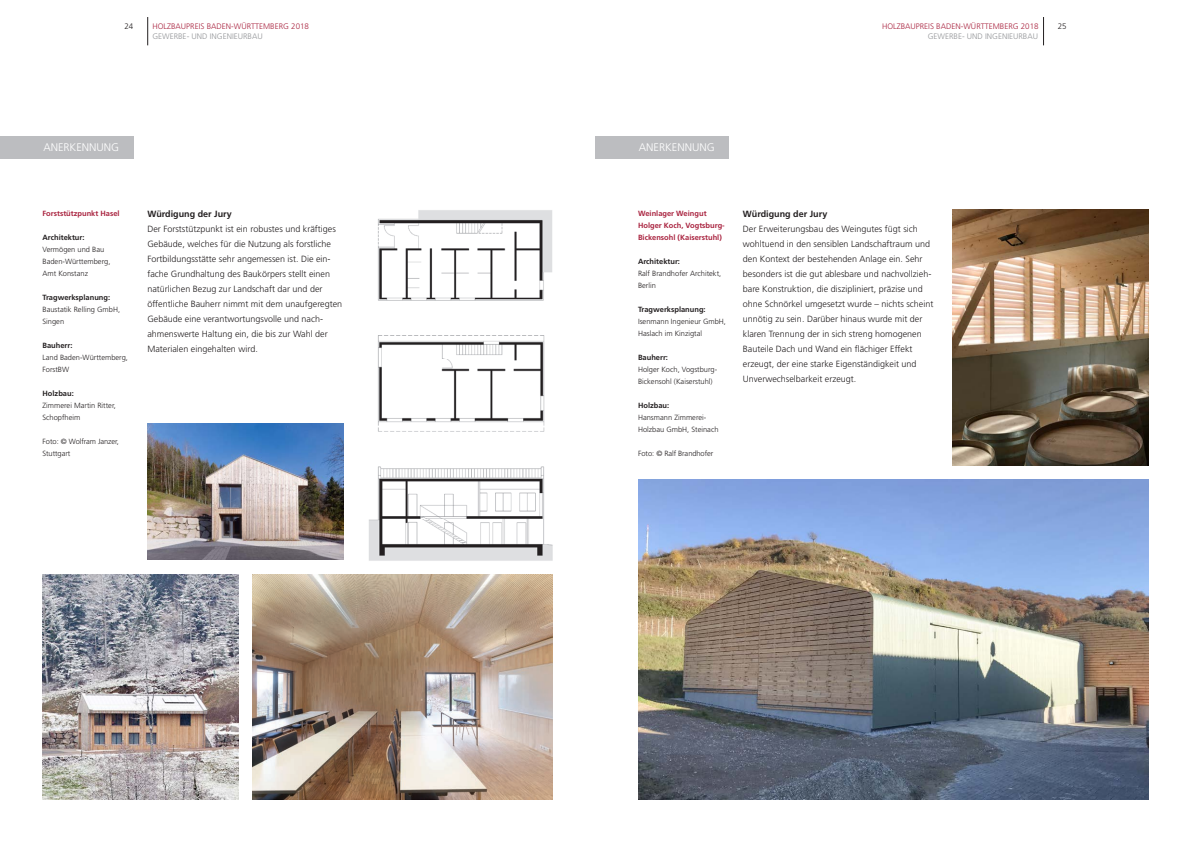
<style>
.page{position:relative;width:1191px;height:842px;background:#fff}
.page>*{position:absolute;margin:0;border:0;box-sizing:border-box;transform-origin:0 0}
.t1{font:300 11px "Frutiger";color:#fff}
.t2{font:300 9px/15px "Frutiger";color:#231f20}
.t3{font:700 9px "Frutiger";color:#231f20}
.t4{font:300 8px "Frutiger";color:#a9233f}
.t5{font:300 8px "Frutiger";color:#939598}
.t6{font:300 8px "Frutiger";color:#231f20}
.t7{font:300 7.5px/12px "Frutiger";color:#231f20}
.t8{font:700 7.5px "Frutiger";color:#231f20}
.t9{font:700 7.5px/12px "Frutiger";color:#a9233f}
</style>
<div class="page">
<svg style="left:147px;top:17px;width:1px;height:28px"></svg>
<svg style="left:1043px;top:17px;width:1px;height:28px"></svg>
<img style="left:378px;top:210px;width:174px;height:91px">
<img style="left:378px;top:335px;width:167px;height:97px">
<img style="left:369px;top:466px;width:184px;height:95px">
<img style="left:43px;top:574px;width:195px;height:225px">
<img style="left:252px;top:574px;width:301px;height:225px">
<img style="left:147px;top:424px;width:196px;height:136px">
<img style="left:952px;top:210px;width:196px;height:256px">
<img style="left:638px;top:479px;width:510px;height:320px">
<div style="left:0;top:136px;width:134px;height:23px;background:#bcbdc0"></div>
<div style="left:595px;top:136px;width:134px;height:23px;background:#bcbdc0"></div>
<p class="t6" style="left:124px;top:21px;width:10px">24</p>
<p class="t4" style="left:152px;top:21px;width:158px">HOLZBAUPREIS BADEN-WÜRTTEMBERG 2018</p>
<p class="t4" style="left:882px;top:21px;width:158px">HOLZBAUPREIS BADEN-WÜRTTEMBERG 2018</p>
<p class="t6" style="left:1057px;top:21px;width:10px">25</p>
<p class="t5" style="left:152px;top:32px;width:112px">GEWERBE- UND INGENIEURBAU</p>
<p class="t5" style="left:927px;top:32px;width:112px">GEWERBE- UND INGENIEURBAU</p>
<p class="t1" style="left:43px;top:141px;width:77px">ANERKENNUNG</p>
<p class="t1" style="left:639px;top:141px;width:77px">ANERKENNUNG</p>
<p class="t9" style="left:43px;top:207px;width:79px">Forststützpunkt Hasel</p>
<p class="t8" style="left:43px;top:233px;width:43px">Architektur:</p>
<p class="t7" style="left:43px;top:243px;width:69px">Vermögen und Bau<br>Baden-Württemberg,<br>Amt Konstanz</p>
<p class="t8" style="left:43px;top:293px;width:69px">Tragwerksplanung:</p>
<p class="t7" style="left:43px;top:303px;width:79px">Baustatik Relling GmbH,<br>Singen</p>
<p class="t8" style="left:43px;top:341px;width:32px">Bauherr:</p>
<p class="t7" style="left:43px;top:351px;width:87px">Land Baden-Württemberg,<br>ForstBW</p>
<p class="t8" style="left:43px;top:389px;width:33px">Holzbau:</p>
<p class="t7" style="left:43px;top:399px;width:75px">Zimmerei Martin Ritter,<br>Schopfheim</p>
<p class="t7" style="left:43px;top:435px;width:78px">Foto: © Wolfram Janzer,<br>Stuttgart</p>
<p class="t3" style="left:147px;top:208px;width:86px">Würdigung der Jury</p>
<p class="t2" style="left:147px;top:221px;width:196px">Der Forststützpunkt ist ein robustes und kräftiges Gebäude, welches für die Nutzung als forstliche Fortbildungsstätte sehr angemessen ist. Die ein&shy;fache Grundhaltung des Baukörpers stellt einen natürlichen Bezug zur Landschaft dar und der öffentliche Bauherr nimmt mit dem unaufgeregten Gebäude eine verantwortungsvolle und nach&shy;ahmenswerte Haltung ein, die bis zur Wahl der Materialen eingehalten wird.</p>
<p class="t9" style="left:638px;top:207px;width:88px">Weinlager Weingut<br>Holger Koch, Vogtsburg-<br>Bickensohl (Kaiserstuhl)</p>
<p class="t8" style="left:638px;top:257px;width:43px">Architektur:</p>
<p class="t7" style="left:638px;top:267px;width:85px">Ralf Brandhofer Architekt,<br>Berlin</p>
<p class="t8" style="left:638px;top:305px;width:69px">Tragwerksplanung:</p>
<p class="t7" style="left:638px;top:315px;width:89px">Isenmann Ingenieur GmbH,<br>Haslach im Kinzigtal</p>
<p class="t8" style="left:638px;top:353px;width:32px">Bauherr:</p>
<p class="t7" style="left:638px;top:363px;width:81px">Holger Koch, Vogstburg-<br>Bickensohl (Kaiserstuhl)</p>
<p class="t8" style="left:638px;top:401px;width:33px">Holzbau:</p>
<p class="t7" style="left:638px;top:411px;width:82px">Hansmann Zimmerei-<br>Holzbau GmbH, Steinach</p>
<p class="t7" style="left:638px;top:447px;width:77px">Foto: © Ralf Brandhofer</p>
<p class="t3" style="left:743px;top:208px;width:86px">Würdigung der Jury</p>
<p class="t2" style="left:743px;top:221px;width:192px">Der Erweiterungsbau des Weingutes fügt sich wohltuend in den sensiblen Landschaftraum und den Kontext der bestehenden Anlage ein. Sehr besonders ist die gut ablesbare und nachvollzieh&shy;bare Konstruktion, die diszipliniert, präzise und ohne Schnörkel umgesetzt wurde – nichts scheint unnötig zu sein. Darüber hinaus wurde mit der klaren Trennung der in sich streng homogenen Bauteile Dach und Wand ein flächiger Effekt erzeugt, der eine starke Eigenständigkeit und Unverwechselbarkeit erzeugt.</p>
</div>
